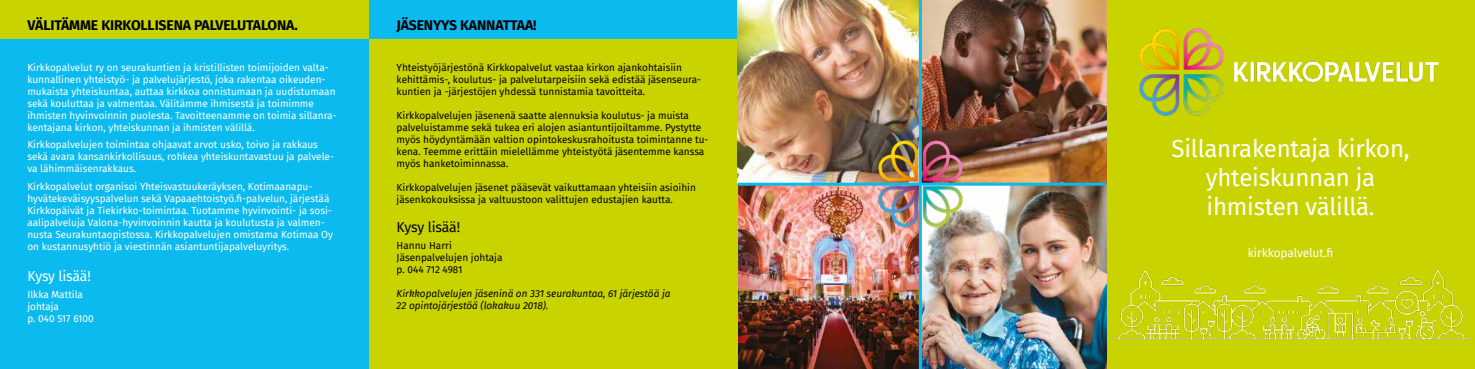
<style>
.page{position:relative;width:1475px;height:369px;background:#fff}
.page>*{position:absolute;margin:0;border:0;box-sizing:border-box;transform-origin:0 0}
.t1{font:24px/28.8px "Fira Sans";letter-spacing:-.01em;color:#fff;text-align:center}
.t2{font:700 14px "Fira Sans";letter-spacing:-.01em;color:#000}
.t3{font:14px "Fira Sans";letter-spacing:-.015em;color:#000}
.t4{font:14px "Fira Sans";letter-spacing:-.015em;color:#fff}
.t5{font:12px "Fira Sans";letter-spacing:-.01em;color:#fff}
.t6{font:10px/12px "Fira Sans";color:#fff}
.t7{font:10px/12px "Fira Sans";color:#000}
.t8{font:italic 10px/12px "Fira Sans";color:#000}
</style>
<div class="page">
<img style="left:737px;top:185px;width:181px;height:184px">
<div style="left:369px;top:0;width:368px;height:369px;background:#c8d300"></div>
<div style="left:1106px;top:0;width:368px;height:369px;background:#c8d300"></div>
<div style="left:0;top:0;width:369px;height:369px;background:#0bbbef"></div>
<div style="left:0;top:0;width:369px;height:39px;background:#c8d300"></div>
<div style="left:369px;top:0;width:368px;height:39px;background:#0bbbef"></div>
<img style="left:737px;top:0;width:369px;height:182px">
<img style="left:921px;top:185px;width:185px;height:184px">
<hr style="left:918px;top:0;width:3px;height:369px;background:#0bbbef">
<hr style="left:737px;top:182px;width:369px;height:3px;background:#0bbbef">
<img style="left:1139px;top:28px;width:300px;height:88px">
<img style="left:860px;top:82px;width:105px;height:202px">
<img style="left:1088px;top:260px;width:385px;height:104px">
<h2 class="t2" style="left:28px;top:14px;width:272px">VÄLITÄMME KIRKOLLISENA PALVELUTALONA.</h2>
<h2 class="t2" style="left:396px;top:14px;width:142px">JÄSENYYS KANNATTAA!</h2>
<p class="t7" style="left:396px;top:61px;width:306px">Yhteistyöjärjestönä Kirkkopalvelut vastaa kirkon ajankohtaisiin kehittämis-, koulutus- ja palvelutarpeisiin sekä edistää jäsenseura&shy;kuntien ja -järjestöjen yhdessä tunnistamia tavoitteita.</p>
<p class="t7" style="left:396px;top:109px;width:313px">Kirkkopalvelujen jäsenenä saatte alennuksia koulutus- ja muista palveluistamme sekä tukea eri alojen asiantuntijoiltamme. Pystytte myös höydyntämään valtion opintokeskusrahoitusta toimintanne tu&shy;kena. Teemme erittäin mielellämme yhteistyötä jäsentemme kanssa myös hanketoiminnassa.</p>
<p class="t7" style="left:396px;top:181px;width:301px">Kirkkopalvelujen jäsenet pääsevät vaikuttamaan yhteisiin asioihin jäsenkokouksissa ja valtuustoon valittujen edustajien kautta.</p>
<h2 class="t3" style="left:396px;top:216px;width:65px">Kysy lisää!</h2>
<p class="t7" style="left:396px;top:239px;width:107px">Hannu Harri<br>Jäsenpalvelujen johtaja p. 044 712 4981</p>
<p class="t8" style="left:396px;top:287px;width:275px">Kirkkopalvelujen jäseninä on 331 seurakuntaa, 61 järjestöä ja<br>22 opintojärjestöä (lokakuu 2018).</p>
<p class="t6" style="left:27px;top:61px;width:311px">Kirkkopalvelut ry on seurakuntien ja kristillisten toimijoiden valta&shy;kunnallinen yhteistyö- ja palvelujärjestö, joka rakentaa oikeuden&shy;mukaista yhteiskuntaa, auttaa kirkkoa onnistumaan ja uudistumaan sekä kouluttaa ja valmentaa. Välitämme ihmisestä ja toimimme ihmisten hyvinvoinnin puolesta. Tavoitteenamme on toimia sillanra&shy;kentajana kirkon, yhteiskunnan ja ihmisten välillä.</p>
<p class="t6" style="left:27px;top:138px;width:308px">Kirkkopalvelujen toimintaa ohjaavat arvot usko, toivo ja rakkaus sekä avara kansankirkollisuus, rohkea yhteiskuntavastuu ja palvele&shy;va lähimmäisenrakkaus.</p>
<p class="t6" style="left:27px;top:180px;width:307px">Kirkkopalvelut organisoi Yhteisvastuukeräyksen, Kotimaanapu&shy;hyvätekeväisyyspalvelun sekä Vapaaehtoistyö.fi-palvelun, järjestää Kirkkopäivät ja Tiekirkko-toimintaa. Tuotamme hyvinvointi- ja sosi&shy;aalipalveluja Valona-hyvinvoinnin kautta ja koulutusta ja valmen&shy;nusta Seurakuntaopistossa. Kirkkopalvelujen omistama Kotimaa Oy on kustannusyhtiö ja viestinnän asiantuntijapalveluyritys.</p>
<h2 class="t4" style="left:27px;top:265px;width:65px">Kysy lisää!</h2>
<p class="t6" style="left:27px;top:288px;width:68px">Ilkka Mattila johtaja<br>p. 040 517 6100</p>
<h1 class="t1" style="left:1171px;top:134px;width:240px">Sillanrakentaja kirkon, yhteiskunnan ja ihmisten välillä.</h1>
<p class="t5" style="left:1247px;top:244px;width:87px">kirkkopalvelut.fi</p>
</div>
